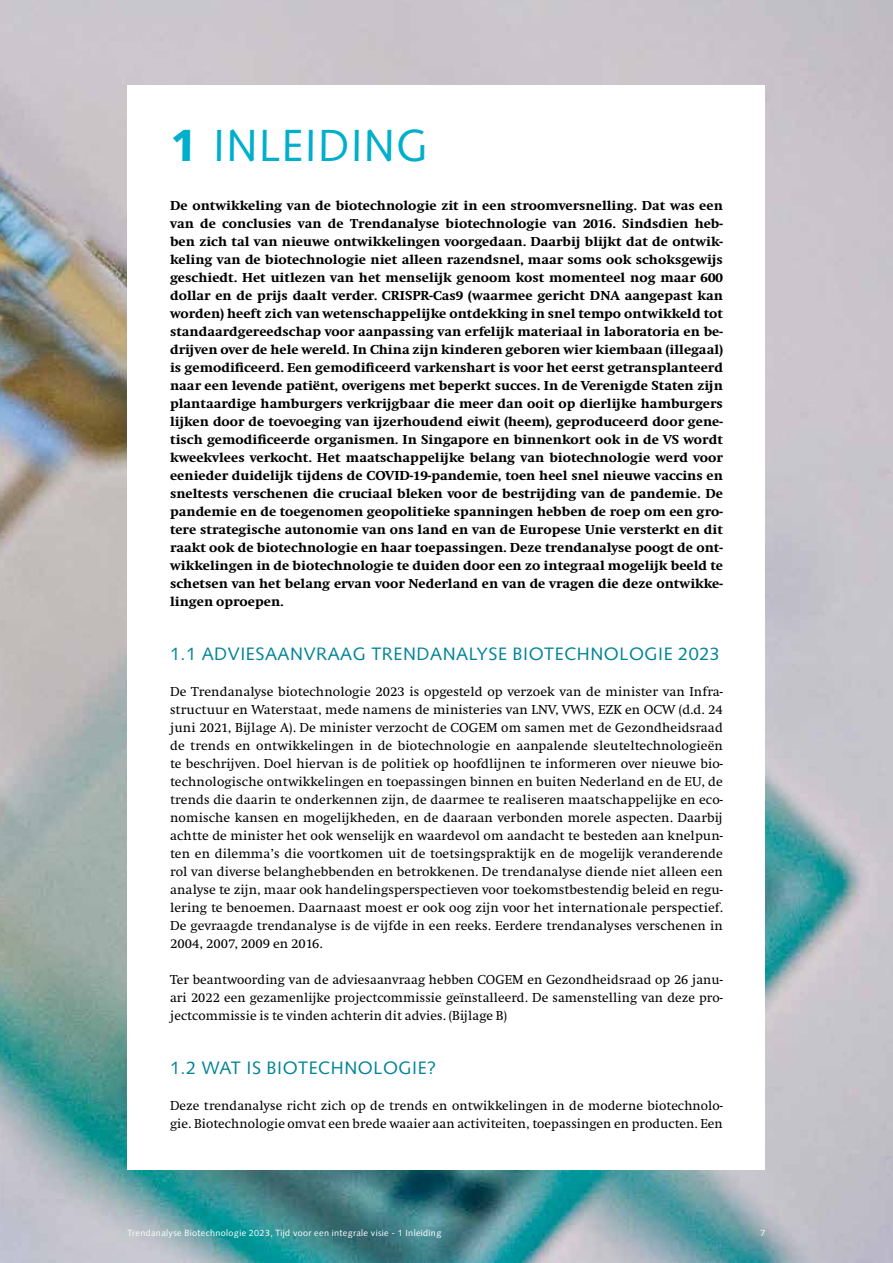
<style>
.page{position:relative;width:893px;height:1263px;background:#fff}
.page>*{position:absolute;margin:0;border:0;box-sizing:border-box;transform-origin:0 0}
.t1{font:45px "Syntax LT Std";letter-spacing:.03em;color:#00afcb;scale:.96 1}
.t2{font:18px "Syntax LT Std";letter-spacing:.03em;color:#008396}
.t3{font:800 13.5px/18px "Swift";letter-spacing:.005em;color:#000;text-align:justify}
.t4{font:13.5px/18px "Swift";letter-spacing:.005em;color:#000;text-align:justify}
.t5{font:9px "Syntax LT Std";letter-spacing:.04em;color:#fff}
.s1{font-weight:900}
</style>
<div class="page">
<img style="left:0;top:0;width:893px;height:1263px">
<div style="left:128px;top:85px;width:637px;height:1085px;background:#fff"></div>
<h1 class="t1" style="left:170px;top:119px;width:270px"><span class="s1">1</span> INLEIDING</h1>
<p class="t3" style="left:170px;top:197px;width:554px">De ontwikkeling van de biotechnologie zit in een stroomversnelling. Dat was een van de conclusies van de Trendanalyse biotechnologie van 2016. Sindsdien heb&shy;ben zich tal van nieuwe ontwikkelingen voorgedaan. Daarbij blijkt dat de ontwik&shy;keling van de biotechnologie niet alleen razendsnel, maar soms ook schoksgewijs geschiedt. Het uitlezen van het menselijk genoom kost momenteel nog maar 600 dollar en de prijs daalt verder. CRISPR-Cas9 (waarmee gericht DNA aangepast kan worden) heeft zich van wetenschappelijke ontdekking in snel tempo ontwikkeld tot standaardgereedschap voor aanpassing van erfelijk materiaal in laboratoria en be&shy;drijven over de hele wereld. In China zijn kinderen geboren wier kiembaan (illegaal) is gemodificeerd. Een gemodificeerd varkenshart is voor het eerst getransplanteerd naar een levende patiënt, overigens met beperkt succes. In de Verenigde Staten zijn plantaardige hamburgers verkrijgbaar die meer dan ooit op dierlijke hamburgers lijken door de toevoeging van ijzerhoudend eiwit (heem), geproduceerd door gene&shy;tisch gemodificeerde organismen. In Singapore en binnenkort ook in de VS wordt kweekvlees verkocht. Het maatschappelijke belang van biotechnologie werd voor eenieder duidelijk tijdens de COVID-19-pandemie, toen heel snel nieuwe vaccins en sneltests verschenen die cruciaal bleken voor de bestrijding van de pandemie. De pandemie en de toegenomen geopolitieke spanningen hebben de roep om een gro&shy;tere strategische autonomie van ons land en van de Europese Unie versterkt en dit raakt ook de biotechnologie en haar toepassingen. Deze trendanalyse poogt de ont&shy;wikkelingen in de biotechnologie te duiden door een zo integraal mogelijk beeld te schetsen van het belang ervan voor Nederland en van de vragen die deze ontwikke&shy;lingen oproepen.</p>
<h2 class="t2" style="left:170px;top:643px;width:551px">1.1 ADVIESAANVRAAG TRENDANALYSE BIOTECHNOLOGIE 2023</h2>
<p class="t4" style="left:170px;top:683px;width:554px">De Trendanalyse biotechnologie 2023 is opgesteld op verzoek van de minister van Infra&shy;structuur en Waterstaat, mede namens de ministeries van LNV, VWS, EZK en OCW (d.d. 24 juni 2021, Bijlage A). De minister verzocht de COGEM om samen met de Gezondheidsraad de trends en ontwikkelingen in de biotechnologie en aanpalende sleuteltechnologieën te beschrijven. Doel hiervan is de politiek op hoofdlijnen te informeren over nieuwe bio&shy;technologische ontwikkelingen en toepassingen binnen en buiten Nederland en de EU, de trends die daarin te onderkennen zijn, de daarmee te realiseren maatschappelijke en eco&shy;nomische kansen en mogelijkheden, en de daaraan verbonden morele aspecten. Daarbij achtte de minister het ook wenselijk en waardevol om aandacht te besteden aan knelpun&shy;ten en dilemma’s die voortkomen uit de toetsingspraktijk en de mogelijk veranderende rol van diverse belanghebbenden en betrokkenen. De trendanalyse diende niet alleen een analyse te zijn, maar ook handelingsperspectieven voor toekomstbestendig beleid en regu&shy;lering te benoemen. Daarnaast moest er ook oog zijn voor het internationale perspectief.<br>De gevraagde trendanalyse is de vijfde in een reeks. Eerdere trendanalyses verschenen in 2004, 2007, 2009 en 2016.</p>
<p class="t4" style="left:170px;top:971px;width:554px">Ter beantwoording van de adviesaanvraag hebben COGEM en Gezondheidsraad op 26 janu&shy;ari 2022 een gezamenlijke projectcommissie geïnstalleerd. De samenstelling van deze pro&shy;jectcommissie is te vinden achterin dit advies. (Bijlage B)</p>
<h2 class="t2" style="left:170px;top:1057px;width:268px">1.2 WAT IS BIOTECHNOLOGIE?</h2>
<p class="t4" style="left:170px;top:1097px;width:554px">Deze trendanalyse richt zich op de trends en ontwikkelingen in de moderne biotechnolo&shy;gie. Biotechnologie omvat een brede waaier aan activiteiten, toepassingen en producten. Een</p>
<p class="t5" style="left:128px;top:1228px;width:315px">Trendanalyse Biotechnologie 2023, Tijd voor een integrale visie - 1 Inleiding</p>
<p class="t5" style="left:760px;top:1228px;width:7px">7</p>
</div>
